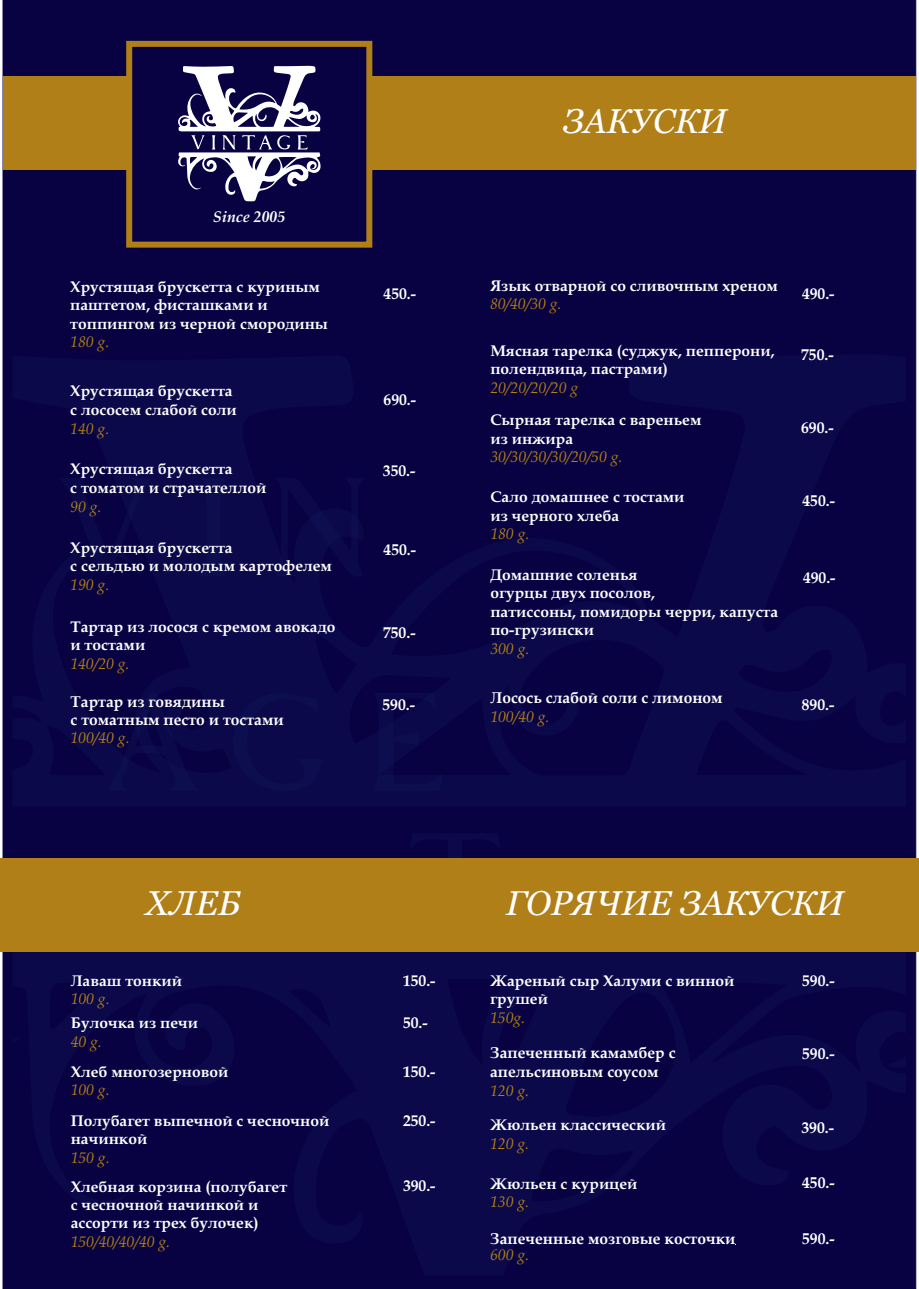
<style>
.page{position:relative;width:919px;height:1289px;background:#fff}
.page>*{position:absolute;margin:0;border:0;box-sizing:border-box;transform-origin:0 0}
.t1{font:italic 34.2px "Georgia";color:#fff}
.t2{font:italic 700 15.75px "Book Antiqua";color:#fff}
.t3{font:700 15.6px/18.5px "Book Antiqua";color:#fff}
.t4{font:italic 15.6px "Book Antiqua";color:#b07f17}
</style>
<div class="page">
<div style="left:3px;top:0;width:913px;height:1288px;background:#080243"></div>
<div style="left:13px;top:354px;width:893px;height:452px;background:#080243"></div>
<div style="left:13px;top:951px;width:893px;height:324px;background:#080243"></div>
<div style="left:274px;top:477px;width:92px;height:101px;background:#0b094a"></div>
<div style="left:59px;top:478px;width:92px;height:98px;background:#080243"></div>
<div style="left:410px;top:833px;width:90px;height:25px;background:#080243"></div>
<div style="left:199px;top:478px;width:26px;height:98px;background:#0d0e4f"></div>
<div style="left:3px;top:76px;width:912px;height:94px;background:#b07f17"></div>
<div style="left:126px;top:41px;width:246px;height:207px;background:#080243;border:6px solid #b07f17"></div>
<svg style="left:178px;top:66px;width:143px;height:135px"></svg>
<div style="left:374px;top:692px;width:68px;height:99px;background:#0b094a"></div>
<div style="left:108px;top:691px;width:90px;height:99px;background:#0b094a"></div>
<div style="left:229px;top:693px;width:93px;height:101px;background:#0b094a"></div>
<div style="left:0;top:858px;width:918px;height:93px;background:#b07f17"></div>
<p class="t2" style="left:213px;top:211px;width:74px">Since 2005</p>
<p class="t3" style="left:70px;top:279px;width:259px">Хрустящая брускетта с куриным паштетом, фисташками и топпингом из черной смородины</p>
<p class="t4" style="left:70px;top:336px;width:40px">180 g.</p>
<p class="t3" style="left:70px;top:383px;width:168px">Хрустящая брускетта с лососем слабой соли</p>
<p class="t4" style="left:70px;top:422px;width:40px">140 g.</p>
<p class="t3" style="left:70px;top:461px;width:197px;line-height:19px">Хрустящая брускетта<br>с томатом и страчателлой</p>
<p class="t4" style="left:70px;top:496px;width:33px">90 g.</p>
<p class="t3" style="left:70px;top:540px;width:263px">Хрустящая брускетта<br>с сельдью и молодым картофелем</p>
<p class="t4" style="left:70px;top:578px;width:40px">190 g.</p>
<p class="t3" style="left:70px;top:619px;width:266px">Тартар из лосося с кремом авокадо и тостами</p>
<p class="t4" style="left:70px;top:657px;width:61px">140/20 g.</p>
<p class="t3" style="left:70px;top:692px;width:215px;line-height:17.7px">Тартар из говядины<br>с томатным песто и тостами</p>
<p class="t4" style="left:70px;top:731px;width:61px">100/40 g.</p>
<p class="t3" style="left:383px;top:286px;width:34px">450.-</p>
<p class="t3" style="left:383px;top:390px;width:34px">690.-</p>
<p class="t3" style="left:383px;top:461px;width:34px">350.-</p>
<p class="t3" style="left:383px;top:540px;width:34px">450.-</p>
<p class="t3" style="left:383px;top:623px;width:34px">750.-</p>
<p class="t3" style="left:382px;top:695px;width:34px">590.-</p>
<h1 class="t1" style="left:563px;top:107px;width:165px">ЗАКУСКИ</h1>
<p class="t3" style="left:490px;top:278px;width:289px">Язык отварной со сливочным хреном</p>
<p class="t4" style="left:490px;top:298px;width:73px">80/40/30 g.</p>
<p class="t3" style="left:490px;top:343px;width:286px">Мясная тарелка (суджук, пепперони, полендвица, пастрами)</p>
<p class="t4" style="left:490px;top:381px;width:89px">20/20/20/20 g</p>
<p class="t3" style="left:490px;top:412px;width:212px">Сырная тарелка с вареньем из инжира</p>
<p class="t4" style="left:490px;top:451px;width:133px">30/30/30/30/20/50 g.</p>
<p class="t3" style="left:490px;top:489px;width:196px">Сало домашнее с тостами из черного хлеба</p>
<p class="t4" style="left:490px;top:528px;width:40px">180 g.</p>
<p class="t3" style="left:490px;top:567px;width:289px">Домашние соленья<br>огурцы двух посолов,<br>патиссоны, помидоры черри, капуста по-грузински</p>
<p class="t4" style="left:490px;top:642px;width:40px">300 g.</p>
<p class="t3" style="left:490px;top:689px;width:234px">Лосось слабой соли с лимоном</p>
<p class="t4" style="left:490px;top:711px;width:61px">100/40 g.</p>
<p class="t3" style="left:802px;top:286px;width:34px">490.-</p>
<p class="t3" style="left:801px;top:345px;width:34px">750.-</p>
<p class="t3" style="left:801px;top:420px;width:34px">690.-</p>
<p class="t3" style="left:802px;top:491px;width:34px">450.-</p>
<p class="t3" style="left:803px;top:570px;width:34px">490.-</p>
<p class="t3" style="left:801px;top:695px;width:34px">890.-</p>
<h1 class="t1" style="left:145px;top:889px;width:96px">ХЛЕБ</h1>
<p class="t3" style="left:71px;top:972px;width:113px">Лаваш тонкий</p>
<p class="t4" style="left:71px;top:992px;width:40px">100 g.</p>
<p class="t3" style="left:71px;top:1015px;width:129px">Булочка из печи</p>
<p class="t4" style="left:71px;top:1035px;width:33px">40 g.</p>
<p class="t3" style="left:71px;top:1063px;width:159px">Хлеб многозерновой</p>
<p class="t4" style="left:71px;top:1083px;width:40px">100 g.</p>
<p class="t3" style="left:71px;top:1113px;width:260px">Полубагет выпечной с чесночной начинкой</p>
<p class="t4" style="left:71px;top:1151px;width:40px">150 g.</p>
<p class="t3" style="left:71px;top:1178px;width:218px">Хлебная корзина (полубагет с чесночной начинкой и ассорти из трех булочек)</p>
<p class="t4" style="left:71px;top:1235px;width:101px">150/40/40/40 g.</p>
<p class="t3" style="left:403px;top:972px;width:34px">150.-</p>
<p class="t3" style="left:403px;top:1015px;width:26px">50.-</p>
<p class="t3" style="left:403px;top:1063px;width:34px">150.-</p>
<p class="t3" style="left:403px;top:1113px;width:34px">250.-</p>
<p class="t3" style="left:403px;top:1178px;width:34px">390.-</p>
<h1 class="t1" style="left:506px;top:889px;width:339px">ГОРЯЧИЕ ЗАКУСКИ</h1>
<p class="t3" style="left:490px;top:973px;width:246px">Жареный сыр Халуми с винной</p>
<p class="t3" style="left:802px;top:973px;width:34px">590.-</p>
<p class="t3" style="left:490px;top:991px;width:59px">грушей</p>
<p class="t4" style="left:490px;top:1011px;width:37px">150g.</p>
<p class="t3" style="left:490px;top:1043px;width:187px;line-height:18.9px">Запеченный камамбер с апельсиновым соусом</p>
<p class="t4" style="left:490px;top:1080px;width:40px">120 g.</p>
<p class="t3" style="left:490px;top:1117px;width:177px">Жюльен классический</p>
<p class="t4" style="left:490px;top:1137px;width:40px">120 g.</p>
<p class="t3" style="left:490px;top:1175px;width:149px">Жюльен с курицей</p>
<p class="t4" style="left:490px;top:1195px;width:40px">130 g.</p>
<p class="t3" style="left:490px;top:1229px;width:247px">Запеченные мозговые косточки</p>
<p class="t4" style="left:490px;top:1243px;width:40px">600 g.</p>
<p class="t3" style="left:802px;top:1044px;width:34px">590.-</p>
<p class="t3" style="left:801px;top:1119px;width:34px">390.-</p>
<p class="t3" style="left:802px;top:1173px;width:34px">450.-</p>
<p class="t3" style="left:802px;top:1229px;width:34px">590.-</p>
</div>
